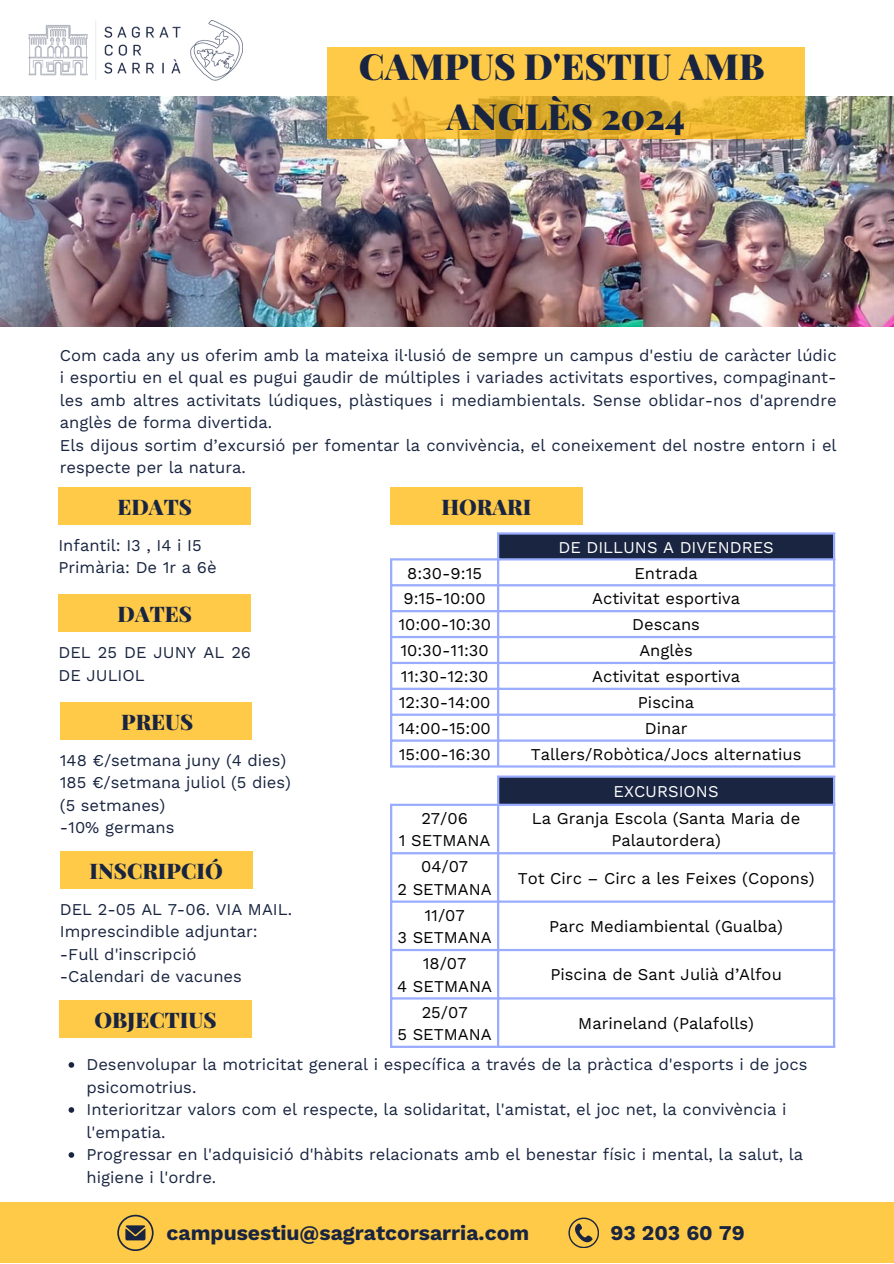
<style>
.page{position:relative;width:894px;height:1264px;background:#fff}
.page>*{position:absolute;margin:0;border:0;box-sizing:border-box;transform-origin:0 0}
.t1{font:900 36px/49.5px "Playfair Display";color:#182440;text-align:center}
.t2{font:900 21.45px "Playfair Display";color:#182440}
.t3{font:700 21px "Work Sans";color:#182440}
.t4{font:16.5px/22.5px "Work Sans";color:#182440}
.t5{font:16.5px/22.5px "Work Sans";color:#000;text-align:center}
.t6{font:16.5px "Work Sans";color:#fff}
</style>
<div class="page">
<img style="left:0;top:96px;width:893px;height:231px">
<svg style="left:327px;top:47px;width:477px;height:92px;background:#f3bf3d"></svg>
<img style="left:28px;top:21px;width:214px;height:60px">
<div style="left:390px;top:487px;width:192px;height:37px;background:#ffca48"></div>
<div style="left:497px;top:533px;width:337px;height:26px;background:#192541"></div>
<hr style="left:390px;top:560px;width:2px;height:205px;background:#99acff">
<hr style="left:497px;top:534px;width:2px;height:231px;background:#99acff">
<hr style="left:832px;top:534px;width:3px;height:231px;background:#99acff">
<hr style="left:497px;top:532px;width:338px;height:2px;background:#99acff">
<hr style="left:390px;top:558px;width:445px;height:2px;background:#99acff">
<hr style="left:390px;top:584px;width:445px;height:2px;background:#99acff">
<hr style="left:390px;top:610px;width:445px;height:2px;background:#99acff">
<hr style="left:390px;top:636px;width:445px;height:2px;background:#99acff">
<hr style="left:390px;top:661px;width:445px;height:3px;background:#99acff">
<hr style="left:390px;top:687px;width:445px;height:3px;background:#99acff">
<hr style="left:390px;top:713px;width:445px;height:2px;background:#99acff">
<hr style="left:390px;top:739px;width:445px;height:2px;background:#99acff">
<hr style="left:390px;top:765px;width:445px;height:2px;background:#99acff">
<div style="left:58px;top:487px;width:193px;height:37px;background:#ffca48"></div>
<div style="left:58px;top:595px;width:193px;height:37px;background:#ffca48"></div>
<div style="left:60px;top:702px;width:191px;height:37px;background:#ffca48"></div>
<div style="left:60px;top:851px;width:192px;height:37px;background:#ffca48"></div>
<div style="left:497px;top:776px;width:337px;height:29px;background:#192541"></div>
<hr style="left:390px;top:806px;width:2px;height:239px;background:#99acff">
<hr style="left:497px;top:777px;width:2px;height:268px;background:#99acff">
<hr style="left:832px;top:777px;width:3px;height:268px;background:#99acff">
<hr style="left:497px;top:775px;width:338px;height:2px;background:#99acff">
<hr style="left:390px;top:803px;width:445px;height:3px;background:#99acff">
<hr style="left:390px;top:852px;width:445px;height:2px;background:#99acff">
<hr style="left:390px;top:900px;width:445px;height:2px;background:#99acff">
<hr style="left:390px;top:948px;width:445px;height:3px;background:#99acff">
<hr style="left:390px;top:997px;width:445px;height:2px;background:#99acff">
<hr style="left:390px;top:1045px;width:445px;height:2px;background:#99acff">
<div style="left:59px;top:1000px;width:193px;height:37px;background:#ffca48"></div>
<svg style="left:69px;top:1062px;width:5px;height:5px"></svg>
<svg style="left:69px;top:1107px;width:5px;height:5px"></svg>
<svg style="left:69px;top:1152px;width:5px;height:5px"></svg>
<div style="left:0;top:1202px;width:893px;height:61px;background:#ffca48"></div>
<svg style="left:117px;top:1214px;width:36px;height:36px"></svg>
<svg style="left:568px;top:1217px;width:30px;height:30px"></svg>
<p class="t1" style="left:359px;top:41px;width:407px">CAMPUS D'ESTIU AMB<br>ANGLÈS 2024</p>
<p class="t4" style="left:60px;top:344px;width:778px;text-align:justify">Com cada any us oferim amb la mateixa il·lusió de sempre un campus d'estiu de caràcter lúdic i esportiu en el qual es pugui gaudir de múltiples i variades activitats esportives, compaginant&shy;les amb altres activitats lúdiques, plàstiques i mediambientals. Sense oblidar-nos d'aprendre anglès de forma divertida.</p>
<p class="t4" style="left:60px;top:434px;width:778px">Els dijous sortim d’excursió per fomentar la convivència, el coneixement del nostre entorn i el respecte per la natura.</p>
<h3 class="t2" style="left:441px;top:491px;width:91px">HORARI</h3>
<p class="t2" style="left:118px;top:491px;width:76px">EDATS</p>
<p class="t4" style="left:58px;top:534px;width:145px">Infantil: I3 , I4 i I5</p>
<p class="t4" style="left:58px;top:556px;width:160px">Primària: De 1r a 6è</p>
<p class="t2" style="left:118px;top:599px;width:76px">DATES</p>
<p class="t4" style="left:58px;top:641px;width:194px">DEL 25 DE JUNY AL 26<br>DE JULIOL</p>
<p class="t2" style="left:121px;top:706px;width:73px">PREUS</p>
<p class="t4" style="left:60px;top:749px;width:228px">148 €/setmana juny (4 dies)</p>
<h2 class="t4" style="left:60px;top:771px;width:232px">185 €/setmana juliol (5 dies)</h2>
<h4 class="t4" style="left:60px;top:794px;width:107px">(5 setmanes)</h4>
<h2 class="t4" style="left:60px;top:816px;width:116px">-10% germans</h2>
<p class="t2" style="left:90px;top:855px;width:135px">INSCRIPCIÓ</p>
<p class="t4" style="left:60px;top:898px;width:234px">DEL 2-05 AL 7-06. VIA MAIL.</p>
<p class="t4" style="left:60px;top:920px;width:199px">Imprescindible adjuntar:</p>
<p class="t4" style="left:60px;top:943px;width:138px">-Full d'inscripció</p>
<p class="t4" style="left:60px;top:965px;width:183px">-Calendari de vacunes</p>
<p class="t6" style="left:558px;top:537px;width:217px">DE DILLUNS A DIVENDRES</p>
<p class="t5" style="left:407px;top:561px;width:76px">8:30-9:15</p>
<p class="t5" style="left:634px;top:561px;width:65px">Entrada</p>
<h2 class="t5" style="left:403px;top:587px;width:84px">9:15-10:00</h2>
<p class="t5" style="left:592px;top:587px;width:149px">Activitat esportiva</p>
<p class="t5" style="left:398px;top:613px;width:94px">10:00-10:30</p>
<h2 class="t5" style="left:632px;top:613px;width:69px">Descans</h2>
<p class="t5" style="left:400px;top:639px;width:90px">10:30-11:30</p>
<p class="t5" style="left:639px;top:639px;width:55px">Anglès</p>
<p class="t5" style="left:400px;top:665px;width:89px">11:30-12:30</p>
<p class="t5" style="left:592px;top:665px;width:149px">Activitat esportiva</p>
<p class="t5" style="left:398px;top:691px;width:93px">12:30-14:00</p>
<p class="t5" style="left:637px;top:691px;width:58px">Piscina</p>
<p class="t5" style="left:398px;top:717px;width:94px">14:00-15:00</p>
<p class="t5" style="left:644px;top:717px;width:44px">Dinar</p>
<p class="t5" style="left:398px;top:742px;width:93px">15:00-16:30</p>
<p class="t5" style="left:530px;top:742px;width:272px">Tallers/Robòtica/Jocs alternatius</p>
<p class="t6" style="left:613px;top:781px;width:107px">EXCURSIONS</p>
<p class="t5" style="left:532px;top:807px;width:270px">La Granja Escola (Santa Maria de<br>Palautordera)</p>
<p class="t5" style="left:421px;top:807px;width:48px">27/06</p>
<p class="t5" style="left:399px;top:829px;width:93px">1 SETMANA</p>
<p class="t5" style="left:421px;top:855px;width:49px">04/07</p>
<p class="t5" style="left:397px;top:878px;width:96px">2 SETMANA</p>
<p class="t5" style="left:517px;top:866px;width:298px">Tot Circ – Circ a les Feixes (Copons)</p>
<p class="t5" style="left:424px;top:903px;width:42px">11/07</p>
<p class="t5" style="left:397px;top:926px;width:96px">3 SETMANA</p>
<p class="t5" style="left:549px;top:915px;width:235px">Parc Mediambiental (Gualba)</p>
<p class="t5" style="left:422px;top:952px;width:45px">18/07</p>
<p class="t5" style="left:397px;top:974px;width:96px">4 SETMANA</p>
<p class="t5" style="left:550px;top:963px;width:233px">Piscina de Sant Julià d’Alfou</p>
<p class="t5" style="left:421px;top:1000px;width:47px">25/07</p>
<p class="t5" style="left:397px;top:1023px;width:96px">5 SETMANA</p>
<p class="t2" style="left:94px;top:1004px;width:124px">OBJECTIUS</p>
<h2 class="t5" style="left:578px;top:1011px;width:177px">Marineland (Palafolls)</h2>
<p class="t4" style="left:86px;top:1053px;width:722px">Desenvolupar la motricitat general i específica a través de la pràctica d'esports i de jocs psicomotrius.</p>
<p class="t4" style="left:86px;top:1098px;width:701px">Interioritzar valors com el respecte, la solidaritat, l'amistat, el joc net, la convivència i l'empatia.</p>
<p class="t4" style="left:86px;top:1143px;width:718px">Progressar en l'adquisició d'hàbits relacionats amb el benestar físic i mental, la salut, la higiene i l'ordre.</p>
<h2 class="t3" style="left:166px;top:1220px;width:364px">campusestiu@sagratcorsarria.com</h2>
<p class="t3" style="left:610px;top:1220px;width:136px">93 203 60 79</p>
</div>
